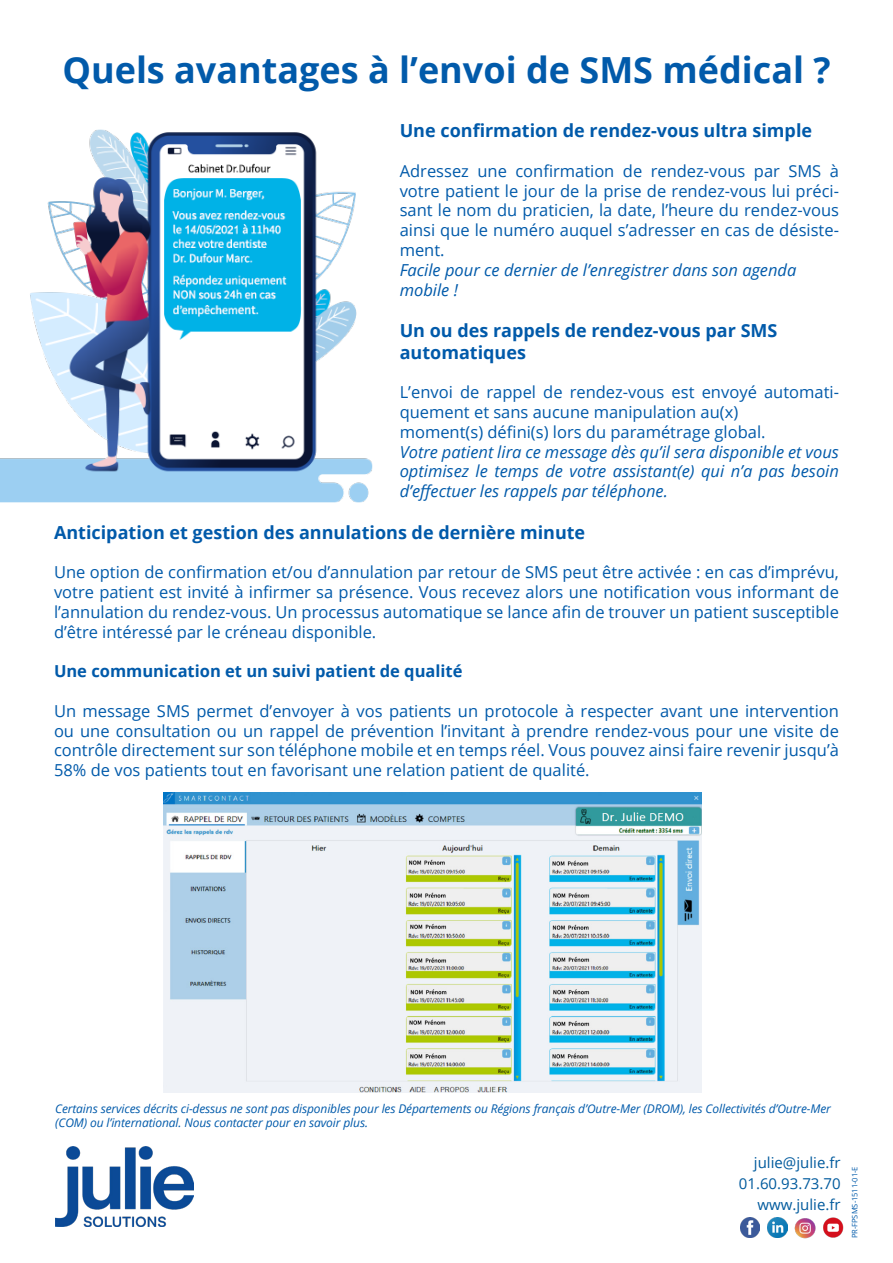
<style>
.page{position:relative;width:893px;height:1263px;background:#fff}
.page>*{position:absolute;margin:0;border:0;box-sizing:border-box;transform-origin:0 0}
.t1{font:700 36px "Open Sans";color:#015aaa}
.t2{font:700 18px "Open Sans";color:#015aaa}
.t3{font:16.5px/19.8px "Open Sans";color:#015aaa;text-align:justify}
.t4{font:italic 16.5px/19.8px "Open Sans";color:#015aaa;text-align:justify}
.t5{font:700 16.5px "Open Sans";color:#015aaa}
.t6{font:15px "Open Sans";color:#015a9d}
.t7{font:italic 12px/14.4px "Open Sans";letter-spacing:-.01em;color:#015aaa}
.t8{font:7.5px "Open Sans";color:#015aaa}
</style>
<div class="page">
<img style="left:0;top:129px;width:373px;height:374px">
<img style="left:164px;top:792px;width:538px;height:301px">
<img style="left:55px;top:1146px;width:139px;height:80px">
<img style="left:740px;top:1218px;width:19px;height:19px">
<img style="left:823px;top:1217px;width:20px;height:21px">
<img style="left:768px;top:1218px;width:19px;height:19px">
<img style="left:794px;top:1218px;width:22px;height:20px">
<p class="t1" style="left:62px;top:44px;width:770px">Quels avantages à l’envoi de SMS médical ?</p>
<p class="t2" style="left:400px;top:118px;width:414px">Une confirmation de rendez-vous ultra simple</p>
<p class="t3" style="left:400px;top:160px;width:441px">Adressez une confirmation de rendez-vous par SMS à votre patient le jour de la prise de rendez-vous lui préci&shy;sant le nom du praticien, la date, l’heure du rendez-vous ainsi que le numéro auquel s’adresser en cas de désiste&shy;ment.</p>
<p class="t4" style="left:400px;top:259px;width:398px">Facile pour ce dernier de l’enregistrer dans son agenda</p>
<p class="t4" style="left:400px;top:279px;width:60px">mobile !</p>
<p class="t2" style="left:400px;top:318px;width:379px">Un ou des rappels de rendez-vous par SMS</p>
<p class="t2" style="left:400px;top:339px;width:128px">automatiques</p>
<p class="t3" style="left:400px;top:382px;width:441px">L’envoi de rappel de rendez-vous est envoyé automati&shy;quement et sans aucune manipulation au(x)</p>
<p class="t3" style="left:400px;top:421px;width:367px">moment(s) défini(s) lors du paramétrage global.</p>
<p class="t4" style="left:400px;top:441px;width:441px">Votre patient lira ce message dès qu’il sera disponible et vous optimisez le temps de votre assistant(e) qui n’a pas besoin d’effectuer les rappels par téléphone.</p>
<p class="t2" style="left:54px;top:519px;width:533px">Anticipation et gestion des annulations de dernière minute</p>
<p class="t3" style="left:54px;top:562px;width:786px">Une option de confirmation et/ou d’annulation par retour de SMS peut être activée : en cas d’imprévu, votre patient est invité à infirmer sa présence. Vous recevez alors une notification vous informant de l’annulation du rendez-vous. Un processus automatique se lance afin de trouver un patient susceptible d’être intéressé par le créneau disponible.</p>
<p class="t5" style="left:54px;top:659px;width:410px">Une communication et un suivi patient de qualité</p>
<p class="t3" style="left:54px;top:700px;width:786px">Un message SMS permet d’envoyer à vos patients un protocole à respecter avant une intervention ou une consultation ou un rappel de prévention l’invitant à prendre rendez-vous pour une visite de contrôle directement sur son téléphone mobile et en temps réel. Vous pouvez ainsi faire revenir jusqu’à 58% de vos patients tout en favorisant une relation patient de qualité.</p>
<p class="t7" style="left:55px;top:1101px;width:777px">Certains services décrits ci-dessus ne sont pas disponibles pour les Départements ou Régions français d’Outre-Mer (DROM), les Collectivités d’Outre-Mer (COM) ou l’international. Nous contacter pour en savoir plus.</p>
<p class="t6" style="left:754px;top:1152px;width:88px">julie@julie.fr</p>
<p class="t6" style="left:739px;top:1173px;width:103px">01.60.93.73.70</p>
<p class="t6" style="left:757px;top:1194px;width:85px">www.julie.fr</p>
<p class="t8" style="left:850px;top:1238px;width:74px;rotate:-90deg">PR-FPSMS-1511-01-E</p>
</div>
